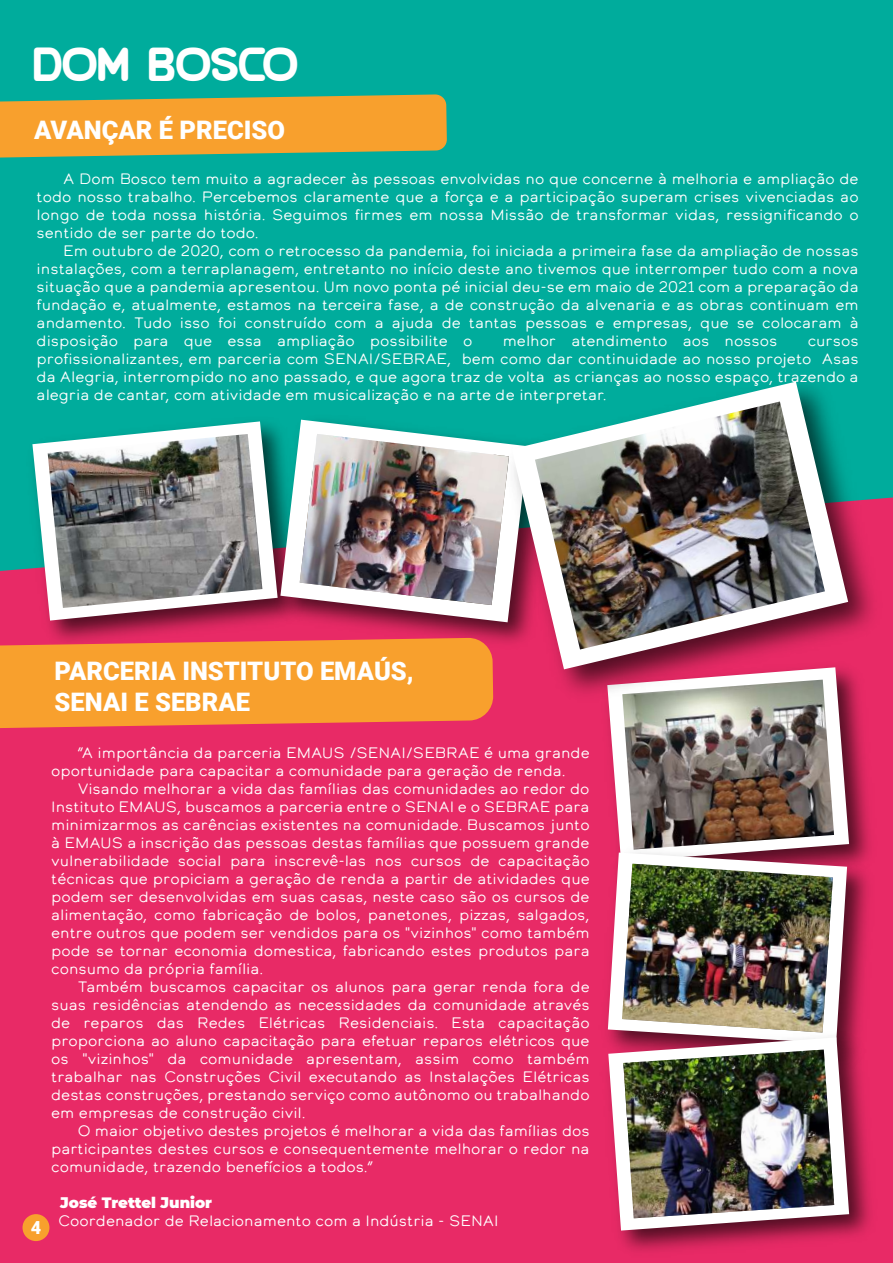
<style>
.page{position:relative;width:893px;height:1263px;background:#00ac9c}
.page>*{position:absolute;margin:0;border:0;box-sizing:border-box;transform-origin:0 0}
.t1{font:900 37.5px "Autocrat";letter-spacing:-.005em;color:#fff}
.t2{font:900 25.5px/30.6px "Roboto";color:#fff}
.t3{font:900 18px "Roboto";color:#fff}
.t4{font:15px/18px "Calder LC";color:#fff;text-align:justify}
.t5{font:900 15px "Montserrat";color:#fff}
</style>
<div class="page">
<div style="left:0;top:497px;width:893px;height:766px;background:#e82a66"></div>
<img style="left:20px;top:497px;width:248px;height:141px">
<svg style="left:32px;top:421px;width:236px;height:199px"></svg>
<img style="left:48px;top:434px;width:214px;height:174px">
<img style="left:595px;top:712px;width:287px;height:183px">
<svg style="left:607px;top:712px;width:242px;height:128px;background:#dea1b4"></svg>
<img style="left:622px;top:712px;width:212px;height:128px">
<img style="left:268px;top:419px;width:228px;height:236px">
<svg style="left:280px;top:420px;width:216px;height:202px"></svg>
<img style="left:300px;top:434px;width:196px;height:171px">
<img style="left:496px;top:381px;width:394px;height:331px">
<svg style="left:512px;top:382px;width:336px;height:287px"></svg>
<img style="left:535px;top:401px;width:290px;height:248px">
<div style="left:23px;top:1214px;width:26px;height:27px;background:#f8a02d;border-radius:50%"></div>
<img style="left:596px;top:840px;width:284px;height:185px">
<svg style="left:608px;top:852px;width:239px;height:173px;background:#d39eaf"></svg>
<img style="left:622px;top:864px;width:211px;height:161px">
<img style="left:596px;top:1025px;width:286px;height:238px">
<svg style="left:608px;top:1037px;width:241px;height:193px;background:#c8889c"></svg>
<img style="left:623px;top:1049px;width:211px;height:169px">
<svg style="left:0;top:94px;width:447px;height:64px;background:#d8a13b"></svg>
<svg style="left:0;top:638px;width:493px;height:91px;background:#f69432"></svg>
<h1 class="t1" style="left:34px;top:46px;width:266px">DOM BOSCO</h1>
<h2 class="t2" style="left:34px;top:114px;width:252px">AVANÇAR É PRECISO</h2>
<p class="t4" style="left:37px;top:169px;width:823px;text-indent:27px">A Dom Bosco tem muito a agradecer às pessoas envolvidas no que concerne à melhoria e ampliação de todo nosso trabalho. Percebemos claramente que a força e a participação superam crises vivenciadas ao longo de toda nossa história. Seguimos firmes em nossa Missão de transformar vidas, ressignificando o sentido de ser parte do todo.</p>
<p class="t4" style="left:37px;top:241px;width:823px;text-indent:27px">Em outubro de 2020, com o retrocesso da pandemia, foi iniciada a primeira fase da ampliação de nossas instalações, com a terraplanagem, entretanto no início deste ano tivemos que interromper tudo com a nova situação que a pandemia apresentou. Um novo ponta pé inicial deu-se em maio de 2021 com a preparação da fundação e, atualmente, estamos na terceira fase, a de construção da alvenaria e as obras continuam em andamento. Tudo isso foi construído com a ajuda de tantas pessoas e empresas, que se colocaram à disposição para que essa ampliação possibilite o</p>
<p class="t4" style="left:503px;top:331px;width:276px">melhor atendimento aos nossos</p>
<p class="t4" style="left:37px;top:331px;width:823px;text-indent:771px">cursos profissionalizantes, em parceria com SENAI/SEBRAE, bem como dar continuidade ao nosso projeto Asas da Alegria, interrompido no ano passado, e que agora traz de volta as crianças ao nosso espaço, trazendo a alegria de cantar, com atividade em musicalização e na arte de interpretar.</p>
<h2 class="t2" style="left:55px;top:655px;width:361px">PARCERIA INSTITUTO EMAÚS,<br>SENAI E SEBRAE</h2>
<p class="t3" style="left:31px;top:1215px;width:12px">4</p>
<p class="t4" style="left:51px;top:744px;width:540px;text-indent:27px">“A importância da parceria EMAUS /SENAI/SEBRAE é uma grande oportunidade para capacitar a comunidade para geração de renda.</p>
<p class="t4" style="left:51px;top:780px;width:540px;text-indent:27px">Visando melhorar a vida das famílias das comunidades ao redor do Instituto EMAUS, buscamos a parceria entre o SENAI e o SEBRAE para minimizarmos as carências existentes na comunidade. Buscamos junto à EMAUS a inscrição das pessoas destas famílias que possuem grande vulnerabilidade social para inscrevê-las nos cursos de capacitação técnicas que propiciam a geração de renda a partir de atividades que podem ser desenvolvidas em suas casas, neste caso são os cursos de alimentação, como fabricação de bolos, panetones, pizzas, salgados, entre outros que podem ser vendidos para os "vizinhos" como também pode se tornar economia domestica, fabricando estes produtos para consumo da própria família.</p>
<p class="t4" style="left:51px;top:978px;width:540px;text-indent:27px">Também buscamos capacitar os alunos para gerar renda fora de suas residências atendendo as necessidades da comunidade através de reparos das Redes Elétricas Residenciais. Esta capacitação proporciona ao aluno capacitação para efetuar reparos elétricos que os "vizinhos" da comunidade apresentam, assim como também trabalhar nas Construções Civil executando as Instalações Elétricas destas construções, prestando serviço como autônomo ou trabalhando em empresas de construção civil.</p>
<p class="t4" style="left:51px;top:1122px;width:540px;text-indent:27px">O maior objetivo destes projetos é melhorar a vida das famílias dos participantes destes cursos e consequentemente melhorar o redor na comunidade, trazendo benefícios a todos.”</p>
<p class="t5" style="left:60px;top:1192px;width:153px">José Trettel Junior</p>
<p class="t4" style="left:58px;top:1212px;width:442px">Coordenador de Relacionamento com a Indústria - SENAI</p>
</div>
